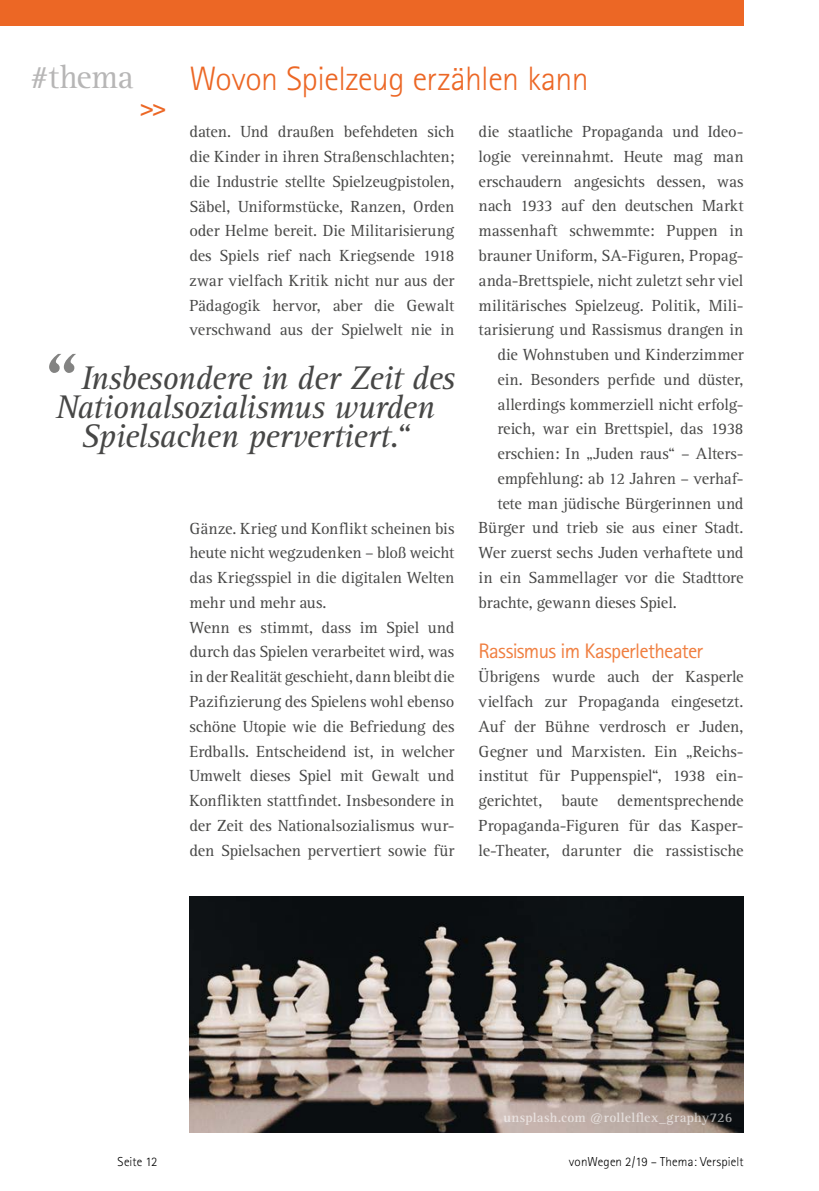
<style>
.page{position:relative;width:819px;height:1191px;background:#fff}
.page>*{position:absolute;margin:0;border:0;box-sizing:border-box;transform-origin:0 0}
.t1{font:italic 88.02px "Rotis Serif";color:#838382}
.t2{font:italic 33.77px "Rotis Serif";letter-spacing:-.02em;color:#474746}
.t3{font:300 33.77px "Rotis Sans Serif";letter-spacing:-.015em;color:#ec6725}
.t4{font:33.77px "Rotis Serif";letter-spacing:-.02em;color:#b7b6b6}
.t5{font:800 24.68px "Rotis Sans Serif";color:#ec6725}
.t6{font:21px "Rotis Sans Serif";letter-spacing:-.035em;color:#f07f41}
.t7{font:16.62px/24.7px "Rotis Serif";letter-spacing:-.005em;color:#474746;text-align:justify}
.t8{font:700 13.65px "Rotis Serif";letter-spacing:.02em;color:#fff}
.t9{font:300 12.95px "Rotis Sans Serif";letter-spacing:.01em;color:#000}
</style>
<div class="page">
<img style="left:189px;top:896px;width:554px;height:236px">
<div style="left:0;top:0;width:743px;height:25px;background:#ec6725"></div>
<h2 class="t4" style="left:30px;top:57px;width:105px">#thema</h2>
<h3 class="t5" style="left:139px;top:91px;width:29px">&gt;&gt;</h3>
<h2 class="t3" style="left:189px;top:60px;width:400px">Wovon Spielzeug erzählen kann</h2>
<p class="t7" style="left:189px;top:120px;width:266px">daten. Und draußen befehdeten sich die Kinder in ihren Straßenschlachten; die Industrie stellte Spielzeugpistolen, Säbel, Uniformstücke, Ranzen, Orden oder Helme bereit. Die Militarisierung des Spiels rief nach Kriegsende 1918 zwar vielfach Kritik nicht nur aus der Pädagogik hervor, aber die Gewalt verschwand aus der Spielwelt nie in</p>
<h1 class="t1" style="left:35px;top:335px;width:41px">“</h1>
<h2 class="t2" style="left:81px;top:359px;width:375px">Insbesondere in der Zeit des</h2>
<h2 class="t2" style="left:56px;top:388px;width:380px">Nationalsozialismus wurden</h2>
<h2 class="t2" style="left:81px;top:417px;width:331px">Spielsachen pervertiert.“</h2>
<p class="t7" style="left:189px;top:516px;width:266px;text-align:left">Gänze. Krieg und Konflikt scheinen bis heute nicht wegzudenken – bloß weicht das Kriegsspiel in die digitalen Welten mehr und mehr aus.<br>Wenn es stimmt, dass im Spiel und durch das Spielen verarbeitet wird, was in der Realität geschieht, dann bleibt die Pazifizierung des Spielens wohl ebenso schöne Utopie wie die Befriedung des Erdballs. Entscheidend ist, in welcher Umwelt dieses Spiel mit Gewalt und Konflikten stattfindet. Insbesondere in der Zeit des Nationalsozialismus wur&shy;den Spielsachen pervertiert sowie für</p>
<p class="t7" style="left:478px;top:120px;width:266px">die staatliche Propaganda und Ideo-</p>
<p class="t7" style="left:478px;top:145px;width:266px">logie vereinnahmt. Heute mag man</p>
<p class="t7" style="left:478px;top:169px;width:266px">erschaudern angesichts dessen, was</p>
<p class="t7" style="left:478px;top:194px;width:266px">nach 1933 auf den deutschen Markt</p>
<p class="t7" style="left:478px;top:219px;width:266px">massenhaft schwemmte: Puppen in</p>
<p class="t7" style="left:478px;top:244px;width:266px">brauner Uniform, SA-Figuren, Propag-</p>
<p class="t7" style="left:478px;top:268px;width:266px">anda-Brettspiele, nicht zuletzt sehr viel</p>
<p class="t7" style="left:478px;top:293px;width:266px">militärisches Spielzeug. Politik, Mili-</p>
<p class="t7" style="left:478px;top:318px;width:266px">tarisierung und Rassismus drangen in</p>
<p class="t7" style="left:497px;top:343px;width:248px">die Wohnstuben und Kinderzimmer</p>
<p class="t7" style="left:497px;top:367px;width:248px">ein. Besonders perfide und düster,</p>
<p class="t7" style="left:497px;top:392px;width:248px">allerdings kommerziell nicht erfolg-</p>
<p class="t7" style="left:497px;top:417px;width:248px">reich, war ein Brettspiel, das 1938</p>
<p class="t7" style="left:497px;top:442px;width:248px">erschien: In „Juden raus“ – Alters-</p>
<p class="t7" style="left:497px;top:466px;width:248px">empfehlung: ab 12 Jahren – verhaf-</p>
<p class="t7" style="left:497px;top:491px;width:248px">tete man jüdische Bürgerinnen und</p>
<p class="t7" style="left:478px;top:516px;width:266px">Bürger und trieb sie aus einer Stadt.</p>
<p class="t7" style="left:478px;top:541px;width:266px">Wer zuerst sechs Juden verhaftete und</p>
<p class="t7" style="left:478px;top:565px;width:266px">in ein Sammellager vor die Stadttore</p>
<p class="t7" style="left:478px;top:590px;width:200px">brachte, gewann dieses Spiel.</p>
<p class="t6" style="left:478px;top:638px;width:226px">Rassismus im Kasperletheater</p>
<p class="t7" style="left:478px;top:665px;width:266px">Übrigens wurde auch der Kasperle vielfach zur Propaganda eingesetzt.<br>Auf der Bühne verdrosch er Juden, Gegner und Marxisten. Ein „Reichs&shy;institut für Puppenspiel“, 1938 ein&shy;gerichtet, baute dementsprechende Propaganda-Figuren für das Kasper&shy;le-Theater, darunter die rassistische</p>
<p class="t9" style="left:118px;top:1154px;width:41px">Seite 12</p>
<p class="t8" style="left:503px;top:1109px;width:230px">unsplash.com @rollelflex_graphy726</p>
<p class="t9" style="left:569px;top:1154px;width:176px">vonWegen 2/19 – Thema: Verspielt</p>
</div>
